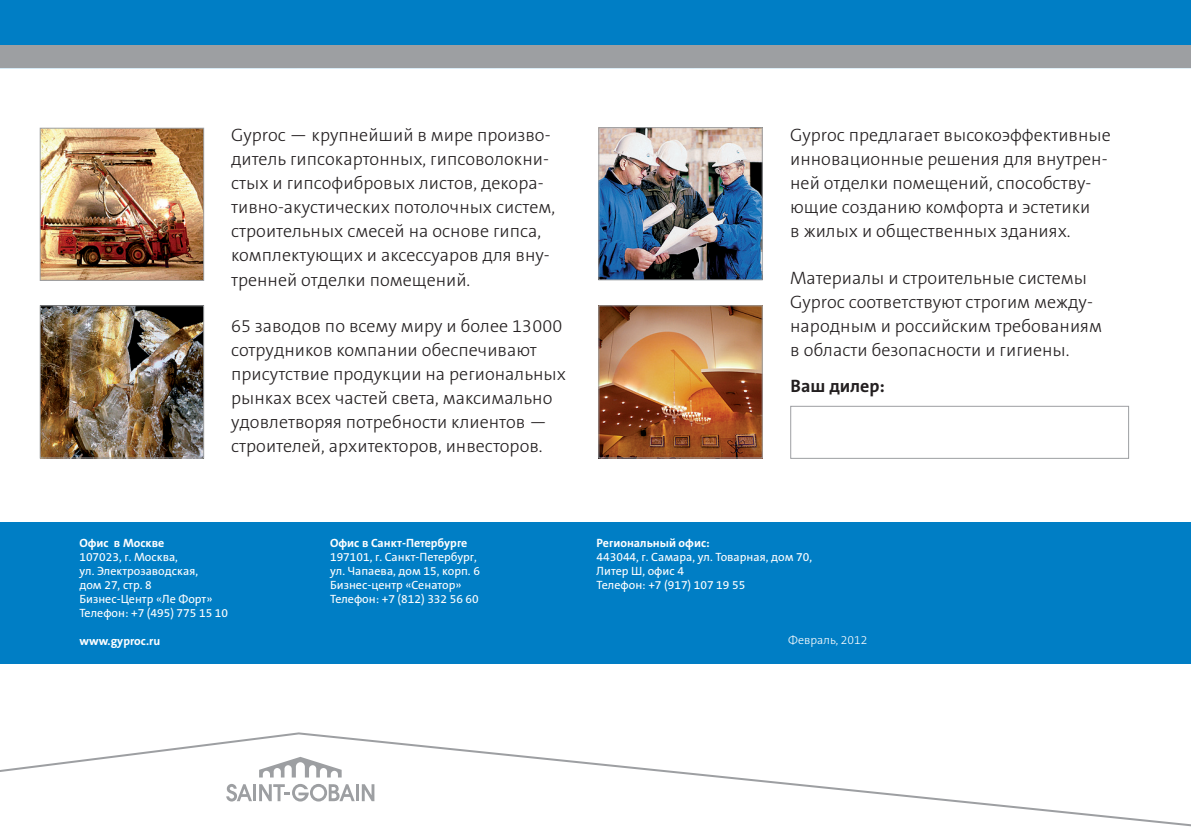
<style>
.page{position:relative;width:1191px;height:840px;background:#fff}
.page>*{position:absolute;margin:0;border:0;box-sizing:border-box;transform-origin:0 0}
.bullet{font:300 18px/24px "The Sans B Cyr W3";color:#231f20}
.text{font:700 18px "The Sans B Cyr W7";color:#231f20}
.text-2{font:12px/14px "The Sans B Cyr W5 Plain";color:#fff}
._111{font:12px "The Sans B Cyr W5 Plain";color:#fff}
.text-3{font:700 12px "The Sans B Cyr W7";color:#fff}
._111-2{font:700 12px "The Sans B Cyr W7";color:#fff}
._111-3{font:300 12px "The Sans B Cyr W3";color:#fff}
.s1{font-family:"The Sans B Cyr W7";font-weight:700}
</style>
<div class="page">
<div style="left:0;top:522px;width:1191px;height:141px;background:#007ec5"></div>
<svg style="left:0;top:732px;width:1191px;height:93px"></svg>
<svg style="left:259px;top:756px;width:83px;height:21px"></svg>
<hr style="left:356px;top:783px;width:3px;height:17px;background:#9d9fa2">
<svg style="left:362px;top:783px;width:12px;height:17px"></svg>
<hr style="left:253px;top:783px;width:3px;height:17px;background:#9d9fa2">
<svg style="left:226px;top:783px;width:26px;height:18px"></svg>
<svg style="left:259px;top:783px;width:96px;height:18px"></svg>
<img style="left:42px;top:130px;width:160px;height:149px">
<div style="left:40px;top:128px;width:164px;height:153px;border:1px solid #9d9fa2"></div>
<img style="left:42px;top:307px;width:160px;height:149px">
<div style="left:40px;top:305px;width:164px;height:153px;border:1px solid #9d9fa2"></div>
<img style="left:600px;top:129px;width:160px;height:149px">
<div style="left:598px;top:127px;width:164px;height:153px;border:1px solid #9d9fa2"></div>
<img style="left:600px;top:307px;width:160px;height:149px">
<div style="left:598px;top:305px;width:164px;height:153px;border:1px solid #9d9fa2"></div>
<div style="left:790px;top:405px;width:339px;height:53px;border:1px solid #9d9fa2"></div>
<div style="left:0;top:0;width:1191px;height:68px;background:#007ec5"></div>
<div style="left:0;top:45px;width:1191px;height:23px;background:#9d9fa2"></div>
<p class="bullet" style="left:231px;top:124px;width:325px">Gyproc — крупнейший в мире произво&shy;дитель гипсокартонных, гипсоволокни&shy;стых и гипсофибровых листов, декора&shy;тивно-акустических потолочных систем, строительных смесей на основе гипса, комплектующих и аксессуаров для вну&shy;тренней отделки помещений.</p>
<p class="bullet" style="left:231px;top:315px;width:336px">65 заводов по всему миру и более 13000 сотрудников компании обеспечивают присутствие продукции на региональных рынках всех частей света, максимально удовлетворяя потребности клиентов — строителей, архитекторов, инвесторов.</p>
<p class="bullet" style="left:790px;top:124px;width:322px">Gyproc предлагает высокоэффективные инновационные решения для внутрен&shy;ней отделки помещений, способству&shy;ющие созданию комфорта и эстетики<br>в жилых и общественных зданиях.</p>
<p class="bullet" style="left:790px;top:267px;width:313px">Материалы и строительные системы Gyproc соответствуют строгим между&shy;народным и российским требованиям в области безопасности и гигиены.</p>
<p class="text" style="left:790px;top:376px;width:96px">Ваш дилер:</p>
<p class="text-3" style="left:79px;top:536px;width:86px">Офис в Москве</p>
<p class="text-2" style="left:79px;top:549px;width:100px">107023, г. Москва,</p>
<p class="text-2" style="left:79px;top:563px;width:120px">ул. Электрозаводская,</p>
<p class="text-2" style="left:79px;top:577px;width:74px">дом 27, стр. 8</p>
<p class="text-2" style="left:79px;top:591px;width:135px">Бизнес-Центр «Ле Форт»</p>
<p class="text-2" style="left:79px;top:605px;width:150px">Телефон: +7 (495) 775 15 10</p>
<p class="text-3" style="left:79px;top:634px;width:82px">www.gyproc.ru</p>
<p class="_111-2" style="left:330px;top:536px;width:139px">Офис в Санкт-Петербурге</p>
<p class="_111" style="left:330px;top:550px;width:148px">197101, г. Санкт-Петербург,</p>
<p class="_111" style="left:330px;top:564px;width:151px">ул. Чапаева, дом 15, корп. 6</p>
<p class="_111" style="left:330px;top:578px;width:133px">Бизнес-центр «Сенатор»</p>
<p class="_111" style="left:330px;top:592px;width:150px">Телефон: +7 (812) 332 56 60</p>
<p class="text-2" style="left:596px;top:535px;width:217px"><span class="s1">Региональный офис:<br></span>443044, г. Самара, ул. Товарная, дом 70,<br>Литер Ш, офис 4<br>Телефон: +7 (917) 107 19 55</p>
<p class="_111-3" style="left:788px;top:633px;width:80px">Февраль, 2012</p>
</div>
